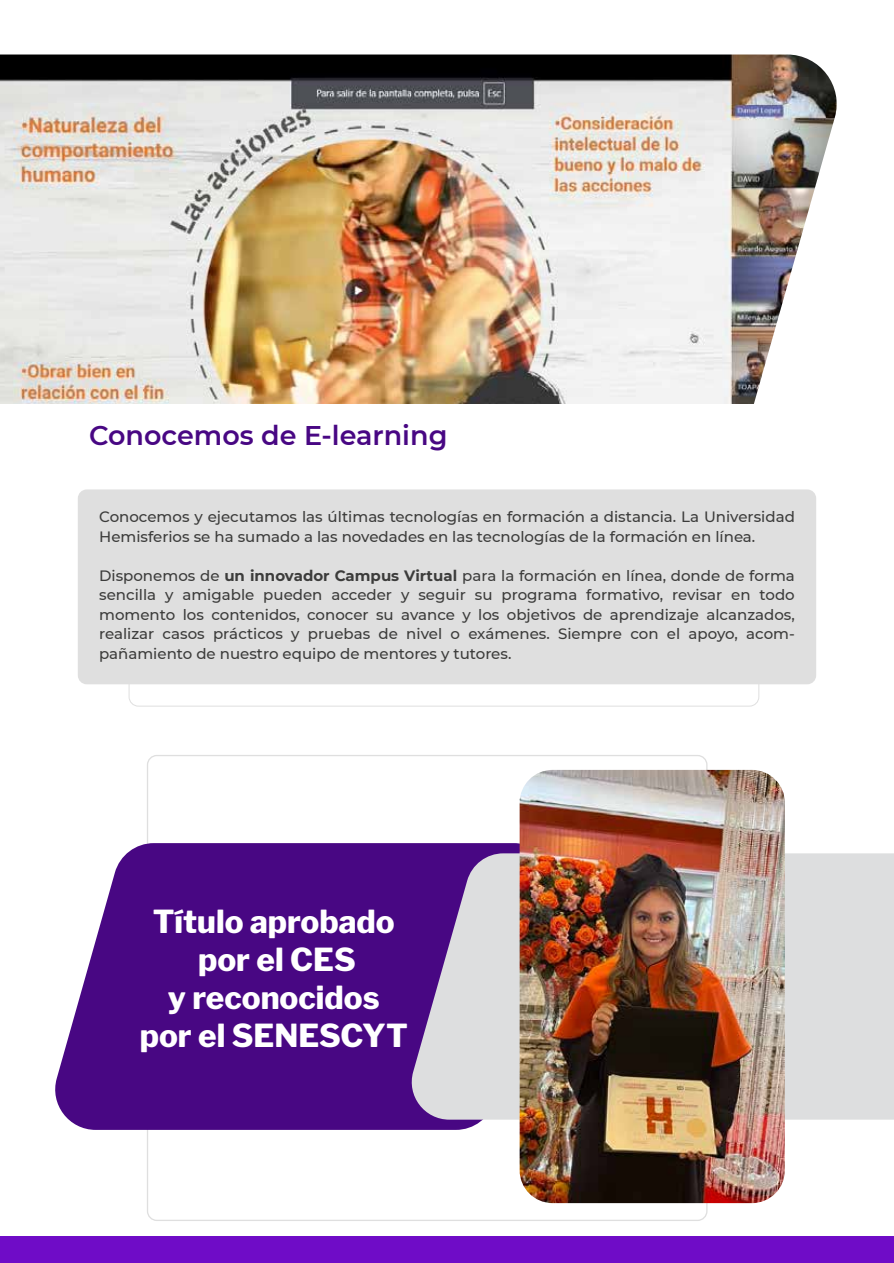
<style>
.page{position:relative;width:894px;height:1263px;background:#fff}
.page>*{position:absolute;margin:0;border:0;box-sizing:border-box;transform-origin:0 0}
.t1{font:800 31.5px/37.8px "Libre Franklin";color:#fff;text-align:center}
.t2{font:600 27px "Montserrat";color:#480783}
.t3{font:500 15px/19.5px "Montserrat";color:#3c3c3b}
.s1{font-weight:700}
</style>
<div class="page">
<img style="left:0;top:55px;width:837px;height:349px">
<div style="left:78px;top:489px;width:738px;height:195px;background:#dfdfdf;border-radius:9px"></div>
<svg style="left:55px;top:843px;width:465px;height:287px;fill:#480783"></svg>
<svg style="left:406px;top:853px;width:488px;height:267px;fill:#dddedf"></svg>
<img style="left:520px;top:770px;width:265px;height:433px">
<div style="left:0;top:1237px;width:894px;height:26px;background:#6f0cc7"></div>
<h2 class="t2" style="left:89px;top:417px;width:360px">Conocemos de E-learning</h2>
<p class="t3" style="left:99px;top:507px;width:697px">Conocemos y ejecutamos las últimas tecnologías en formación a distancia. La Universidad<br>Hemisferios se ha sumado a las novedades en las tecnologías de la formación en línea.</p>
<p class="t3" style="left:99px;top:565px;width:697px;text-align:justify">Disponemos de <span class="s1">un innovador Campus Virtual</span> para la formación en línea, donde de forma sencilla y amigable pueden acceder y seguir su programa formativo, revisar en todo momento los contenidos, conocer su avance y los objetivos de aprendizaje alcanzados, realizar casos prácticos y pruebas de nivel o exámenes. Siempre con el apoyo, acom&shy;pañamiento de nuestro equipo de mentores y tutores.</p>
<h1 class="t1" style="left:140px;top:900px;width:270px">Título aprobado por el CES<br>y reconocidos por el SENESCYT</h1>
</div>
